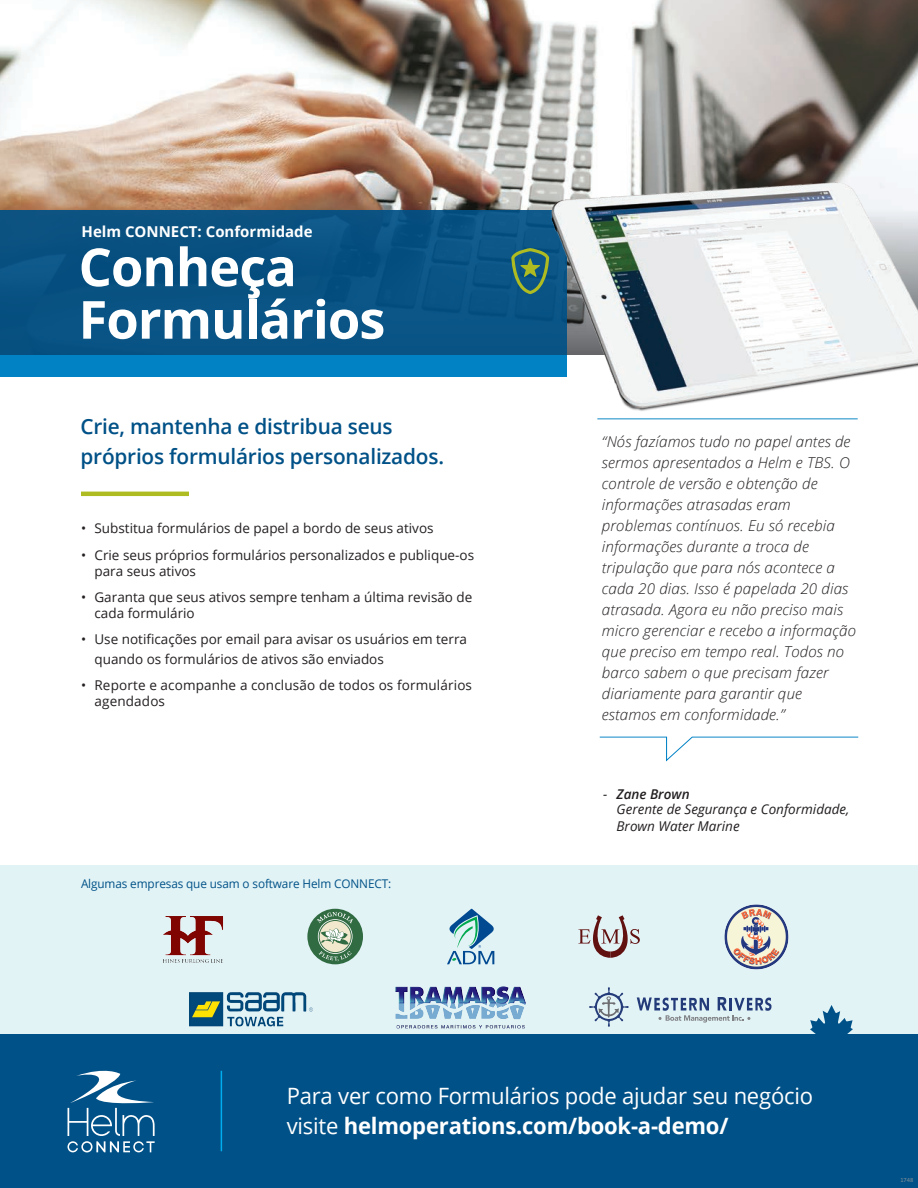
<style>
.page{position:relative;width:918px;height:1188px;background:#fff}
.page>*{position:absolute;margin:0;border:0;box-sizing:border-box;transform-origin:0 0}
.Quote_-_Text{font:700 52.5px/52.5px "Open Sans";letter-spacing:-.02em;color:#fff}
.t1{font:22.5px/30px "Open Sans";letter-spacing:-.01em;color:#fff}
.Intro_Deck{font:600 21px/30px "Open Sans";letter-spacing:-.01em;color:#005187}
.Quote_-_Text-2{font:italic 300 15px/21px "Open Sans";letter-spacing:.01em;color:#231f20}
.Quote_-_Text-3{font:700 15px "Open Sans";color:#fff}
.Front_Bullets{font:13.5px/16.2px "Open Sans";color:#231f20}
.Quote_-_ByLine{font:italic 13.5px/16px "Open Sans";color:#231f20}
.t2{font:12px "Open Sans";letter-spacing:-.01em;color:#005187}
.t3{font:300 6px "The Sans B4";color:#939598}
.s1{font-weight:600}
.s2{font-weight:700}
</style>
<div class="page">
<div style="left:0;top:866px;width:918px;height:168px;background:#e2f3f6"></div>
<div style="left:0;top:1034px;width:918px;height:154px;background:#005187"></div>
<svg style="left:810px;top:1005px;width:43px;height:29px"></svg>
<hr style="left:221px;top:1071px;width:1px;height:80px;background:#00aeef">
<svg style="left:68px;top:1071px;width:87px;height:81px"></svg>
<img style="left:0;top:0;width:918px;height:179px">
<img style="left:0;top:179px;width:546px;height:32px">
<div style="left:0;top:211px;width:567px;height:144px;background:#095283"></div>
<hr style="left:81px;top:492px;width:108px;height:4px;background:#aebc21">
<div style="left:0;top:355px;width:567px;height:22px;background:#0082c5"></div>
<img style="left:546px;top:178px;width:372px;height:233px">
<svg style="left:599px;top:736px;width:260px;height:26px"></svg>
<hr style="left:597px;top:418px;width:261px;height:1px;background:#0082c5">
<div style="left:307px;top:909px;width:56px;height:55px;background:#316b42;border-radius:50%"></div>
<svg style="left:318px;top:919px;width:35px;height:35px"></svg>
<svg style="left:319px;top:920px;width:32px;height:33px"></svg>
<svg style="left:317px;top:912px;width:36px;height:33px"></svg>
<svg style="left:319px;top:951px;width:33px;height:10px"></svg>
<svg style="left:447px;top:909px;width:47px;height:55px"></svg>
<svg style="left:578px;top:915px;width:62px;height:43px"></svg>
<svg style="left:637px;top:997px;width:135px;height:26px"></svg>
<svg style="left:589px;top:987px;width:40px;height:40px"></svg>
<svg style="left:511px;top:248px;width:38px;height:46px"></svg>
<img style="left:724px;top:904px;width:65px;height:66px">
<img style="left:395px;top:986px;width:131px;height:42px">
<img style="left:189px;top:992px;width:124px;height:35px">
<img style="left:163px;top:916px;width:60px;height:47px">
<p class="Quote_-_Text-3" style="left:82px;top:221px;width:233px">Helm CONNECT: Conformidade</p>
<p class="Quote_-_Text" style="left:79px;top:240px;width:308px">Conheça<br>Formulários</p>
<p class="Intro_Deck" style="left:81px;top:411px;width:365px">Crie, mantenha e distribua seus próprios formulários personalizados.</p>
<p class="Front_Bullets" style="left:81px;top:520px;width:354px">• Substitua formulários de papel a bordo de seus ativos</p>
<p class="Front_Bullets" style="left:94px;top:546px;width:381px;text-indent:-14px">• Crie seus próprios formulários personalizados e publique-os para seus ativos</p>
<p class="Front_Bullets" style="left:94px;top:589px;width:379px;text-indent:-14px">• Garanta que seus ativos sempre tenham a última revisão de cada formulário</p>
<p class="Front_Bullets" style="left:94px;top:629px;width:374px;line-height:19.5px;text-indent:-14px">• Use notificações por email para avisar os usuários em terra quando os formulários de ativos são enviados</p>
<p class="Front_Bullets" style="left:94px;top:677px;width:379px;text-indent:-14px">• Reporte e acompanhe a conclusão de todos os formulários agendados</p>
<p class="t2" style="left:81px;top:875px;width:312px">Algumas empresas que usam o software Helm CONNECT:</p>
<p class="Quote_-_Text-2" style="left:602px;top:430px;width:256px">“Nós fazíamos tudo no papel antes de sermos apresentados a Helm e TBS. O controle de versão e obtenção de informações atrasadas eram problemas contínuos. Eu só recebia informações durante a troca de tripulação que para nós acontece a cada 20 dias. Isso é papelada 20 dias atrasada. Agora eu não preciso mais micro gerenciar e recebo a informação que preciso em tempo real. Todos no barco sabem o que precisam fazer diariamente para garantir que estamos em conformidade.”</p>
<p class="Quote_-_ByLine" style="left:617px;top:785px;width:234px;text-indent:-14px">- <span class="s1">Zane Brown<br></span>Gerente de Segurança e Conformidade,<br>Brown Water Marine</p>
<p class="t1" style="left:287px;top:1080px;width:528px">Para ver como Formulários pode ajudar seu negócio visite <span class="s2">helmoperations.com/book-a-demo/</span></p>
<p class="t3" style="left:900px;top:1176px;width:15px">1748</p>
</div>
